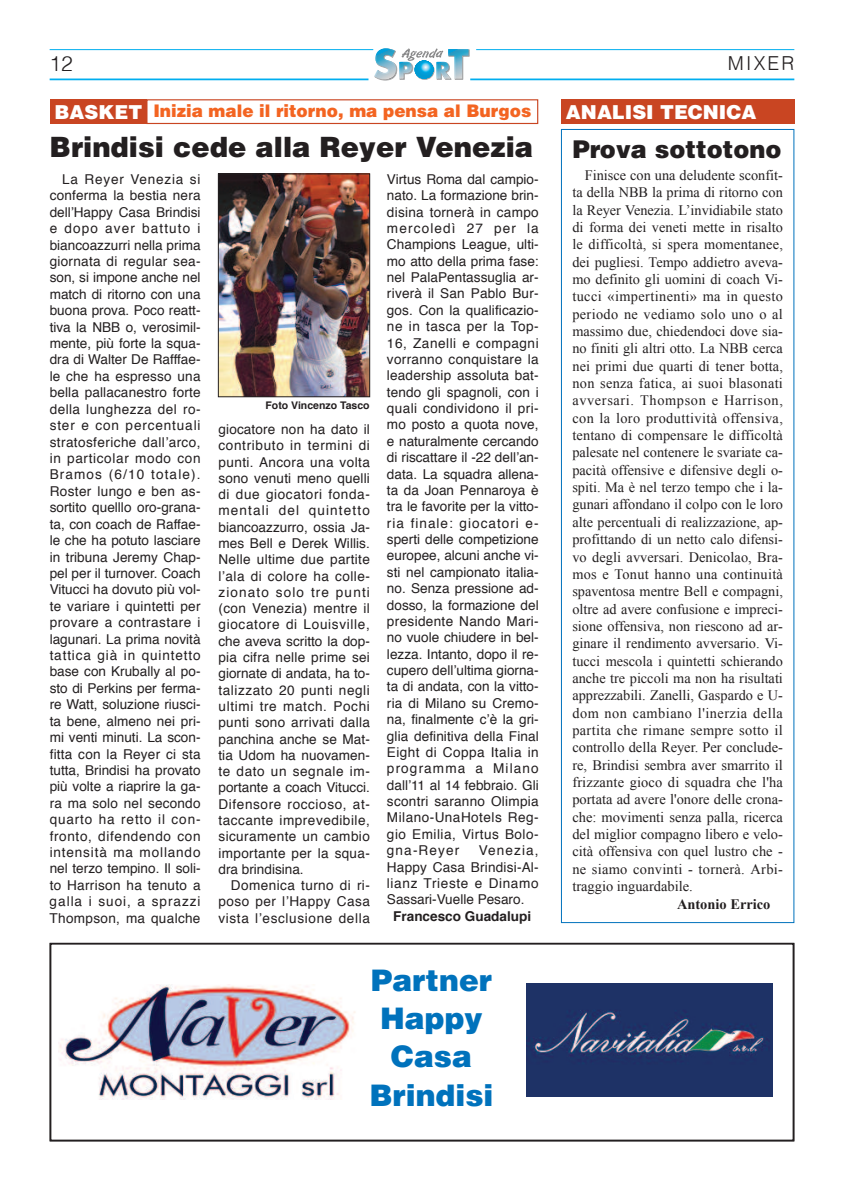
<style>
.page{position:relative;width:844px;height:1191px;background:#fff}
.page>*{position:absolute;margin:0;border:0;box-sizing:border-box;transform-origin:0 0}
.t1{font:900 29.75px/38.3px "Helvetica";color:#0072bc;text-align:center}
.t2{font:900 28px "Helvetica";color:#231f20}
.t3{font:900 24.5px "Helvetica";color:#231f20}
.t4{font:300 21px "Helvetica";color:#231f20}
.t5{font:900 19.25px "Helvetica";color:#fff}
.t6{font:300 19.25px "Helvetica";letter-spacing:.11em;color:#231f20}
.t7{font:900 17.32px "Helvetica";color:#f36421}
.t8{font:14.35px/17.3px "Times New Roman";letter-spacing:.02em;color:#231f20;text-align:justify}
.t9{font:700 14.35px "Times New Roman";color:#231f20}
.t10{font:13.65px/16.4px "Helvetica";letter-spacing:.03em;color:#231f20;text-align:justify}
.t11{font:700 13.65px "Helvetica";color:#231f20}
.t12{font:700 10.5px "Helvetica";color:#231f20}
</style>
<div class="page">
<svg style="left:374px;top:48px;width:95px;height:32px"></svg>
<hr style="left:50px;top:49px;width:323px;height:1px;background:#00aeef">
<hr style="left:476px;top:49px;width:318px;height:1px;background:#00aeef">
<hr style="left:50px;top:78px;width:318px;height:2px;background:#00aeef">
<hr style="left:470px;top:78px;width:324px;height:2px;background:#00aeef">
<div style="left:50px;top:943px;width:744px;height:198px;border:2px solid #231f20"></div>
<img style="left:526px;top:983px;width:246px;height:113px">
<img style="left:58px;top:984px;width:298px;height:115px">
<div style="left:146px;top:99px;width:392px;height:25px;border:1px solid #c94522"></div>
<img style="left:220px;top:176px;width:148px;height:219px">
<div style="left:218px;top:174px;width:152px;height:223px;border:1px solid #231f20"></div>
<div style="left:50px;top:99px;width:97px;height:25px;background:#c94522"></div>
<div style="left:561px;top:99px;width:233px;height:25px;background:#c94522"></div>
<div style="left:561px;top:129px;width:233px;height:794px;border:1px solid #0072bc"></div>
<h3 class="t4" style="left:50px;top:55px;width:25px">12</h3>
<h3 class="t6" style="left:727px;top:56px;width:68px">MIXER</h3>
<p class="t7" style="left:153px;top:101px;width:379px">Inizia male il ritorno, ma pensa al Burgos</p>
<h2 class="t2" style="left:50px;top:131px;width:485px">Brindisi cede alla Reyer Venezia</h2>
<p class="t10" style="left:50px;top:172px;width:152px;text-indent:12px">La Reyer Venezia si conferma la bestia nera dell’Happy Casa Brindisi e dopo aver battuto i biancoazzurri nella prima giornata di regular sea&shy;son, si impone anche nel match di ritorno con una buona prova. Poco reatt&shy;tiva la NBB o, verosimil&shy;mente, più forte la squa&shy;dra di Walter De Rafffae&shy;le che ha espresso una bella pallacanestro forte della lunghezza del ro&shy;ster e con percentuali stratosferiche dall’arco, in particolar modo con Bramos (6/10 totale).<br>Roster lungo e ben as&shy;sortito quelllo oro-grana&shy;ta, con coach de Raffae&shy;le che ha potuto lasciare in tribuna Jeremy Chap&shy;pel per il turnover. Coach Vitucci ha dovuto più vol&shy;te variare i quintetti per provare a contrastare i lagunari. La prima novità tattica già in quintetto base con Krubally al po&shy;sto di Perkins per ferma&shy;re Watt, soluzione riusci&shy;ta bene, almeno nei pri&shy;mi venti minuti. La scon&shy;fitta con la Reyer ci sta tutta, Brindisi ha provato più volte a riaprire la ga&shy;ra ma solo nel secondo quarto ha retto il con&shy;fronto, difendendo con intensità ma mollando nel terzo tempino. Il soli&shy;to Harrison ha tenuto a galla i suoi, a sprazzi Thompson, ma qualche</p>
<p class="t10" style="left:387px;top:172px;width:153px">Virtus Roma dal campio&shy;nato. La formazione brin&shy;disina tornerà in campo mercoledì 27 per la Champions League, ulti&shy;mo atto della prima fase: nel PalaPentassuglia ar&shy;riverà il San Pablo Bur&shy;gos. Con la qualificazio&shy;ne in tasca per la Top-16, Zanelli e compagni vorranno conquistare la leadership assoluta bat&shy;tendo gli spagnoli, con i quali condividono il pri&shy;mo posto a quota nove, e naturalmente cercando di riscattare il -22 dell’an&shy;data. La squadra allena&shy;ta da Joan Pennaroya è tra le favorite per la vitto&shy;ria finale: giocatori e&shy;sperti delle competizione europee, alcuni anche vi&shy;sti nel campionato italia&shy;no. Senza pressione ad&shy;dosso, la formazione del presidente Nando Mari&shy;no vuole chiudere in bel&shy;lezza. Intanto, dopo il re&shy;cupero dell’ultima giorna&shy;ta di andata, con la vitto&shy;ria di Milano su Cremo&shy;na, finalmente c’è la gri&shy;glia definitiva della Final Eight di Coppa Italia in programma a Milano dall’11 al 14 febbraio. Gli scontri saranno Olimpia Milano-UnaHotels Reg&shy;gio Emilia, Virtus Bolo&shy;gna-Reyer</p>
<h3 class="t5" style="left:55px;top:105px;width:89px">BASKET</h3>
<p class="t12" style="left:265px;top:401px;width:106px">Foto Vincenzo Tasco</p>
<p class="t10" style="left:218px;top:422px;width:153px">giocatore non ha dato il contributo in termini di punti. Ancora una volta sono venuti meno quelli di due giocatori fonda&shy;mentali del quintetto biancoazzurro, ossia Ja&shy;mes Bell e Derek Willis.<br>Nelle ultime due partite l’ala di colore ha colle&shy;zionato solo tre punti (con Venezia) mentre il giocatore di Louisville, che aveva scritto la dop&shy;pia cifra nelle prime sei giornate di andata, ha to&shy;talizzato 20 punti negli ultimi tre match. Pochi punti sono arrivati dalla panchina anche se Mat&shy;tia Udom ha nuovamen&shy;te dato un segnale im&shy;portante a coach Vitucci.<br>Difensore roccioso, at&shy;taccante imprevedibile, sicuramente un cambio importante per la squa&shy;dra brindisina.</p>
<p class="t10" style="left:218px;top:878px;width:153px;text-indent:12px">Domenica turno di ri&shy;poso per l’Happy Casa vista l’esclusione della</p>
<p class="t10" style="left:387px;top:843px;width:153px;text-indent:92px">Venezia, Happy Casa Brindisi-Al&shy;lianz Trieste e Dinamo Sassari-Vuelle Pesaro.</p>
<p class="t11" style="left:393px;top:910px;width:139px">Francesco Guadalupi</p>
<h1 class="t1" style="left:369px;top:963px;width:125px">Partner<br>Happy<br>Casa<br>Brindisi</h1>
<h3 class="t5" style="left:566px;top:105px;width:192px">ANALISI TECNICA</h3>
<h3 class="t3" style="left:572px;top:135px;width:210px">Prova sottotono</h3>
<p class="t8" style="left:572px;top:166px;width:212px;text-indent:12px">Finisce con una deludente sconfit&shy;ta della NBB la prima di ritorno con la Reyer Venezia. L’invidiabile stato di forma dei veneti mette in risalto le difficoltà, si spera momentanee, dei pugliesi. Tempo addietro aveva&shy;mo definito gli uomini di coach Vi&shy;tucci «impertinenti» ma in questo periodo ne vediamo solo uno o al massimo due, chiedendoci dove sia&shy;no finiti gli altri otto. La NBB cerca nei primi due quarti di tener botta, non senza fatica, ai suoi blasonati avversari. Thompson e Harrison, con la loro produttività offensiva, tentano di compensare le difficoltà palesate nel contenere le svariate ca&shy;pacità offensive e difensive degli o&shy;spiti. Ma è nel terzo tempo che i la&shy;gunari affondano il colpo con le loro alte percentuali di realizzazione, ap&shy;profittando di un netto calo difensi&shy;vo degli avversari. Denicolao, Bra&shy;mos e Tonut hanno una continuità spaventosa mentre Bell e compagni, oltre ad avere confusione e impreci&shy;sione offensiva, non riescono ad ar&shy;ginare il rendimento avversario. Vi&shy;tucci mescola i quintetti schierando anche tre piccoli ma non ha risultati apprezzabili. Zanelli, Gaspardo e U&shy;dom non cambiano l'inerzia della partita che rimane sempre sotto il controllo della Reyer. Per conclude&shy;re, Brindisi sembra aver smarrito il frizzante gioco di squadra che l'ha portata ad avere l'onore delle crona&shy;che: movimenti senza palla, ricerca del miglior compagno libero e velo&shy;cità offensiva con quel lustro che - ne siamo convinti - tornerà. Arbi&shy;traggio inguardabile.</p>
<p class="t9" style="left:676px;top:895px;width:95px">Antonio Errico</p>
</div>
